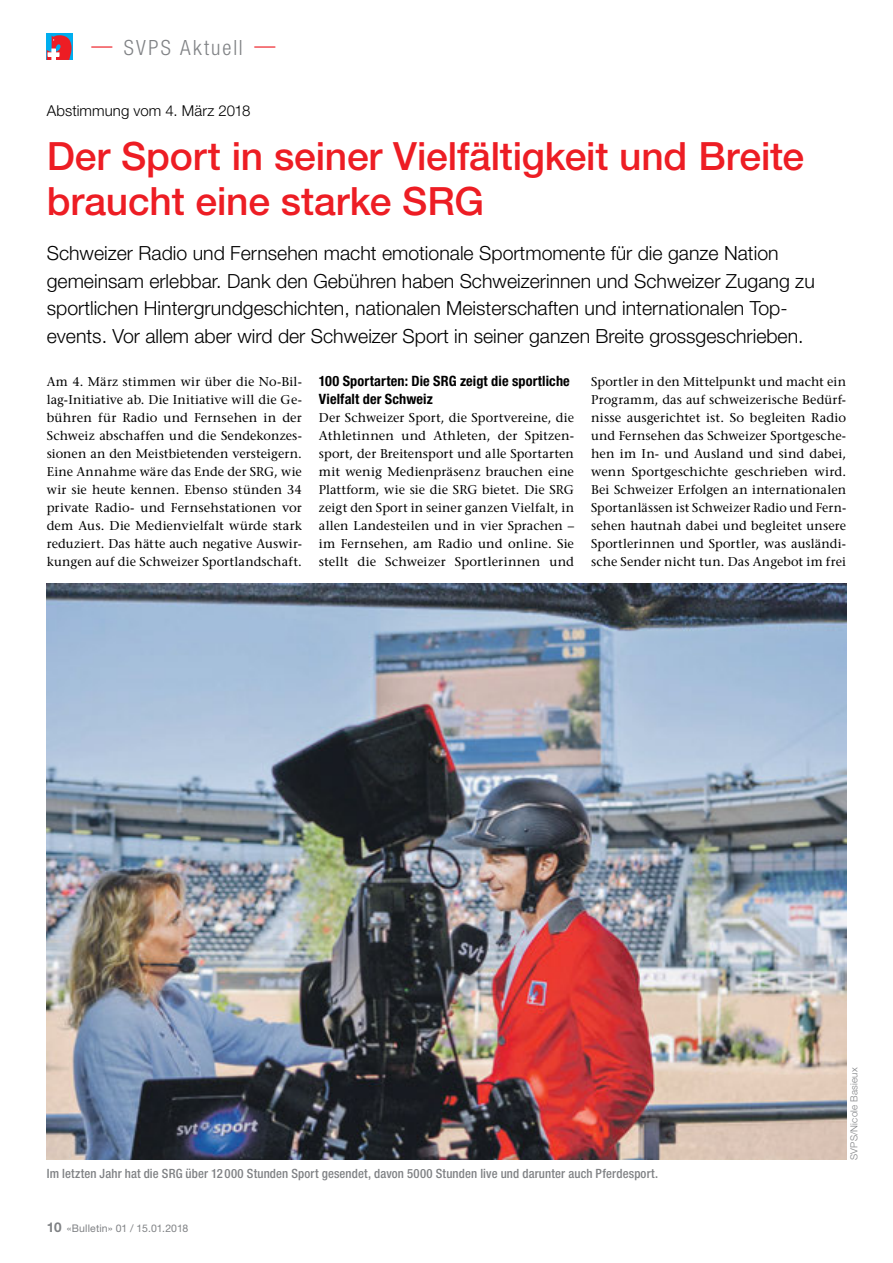
<style>
.page{position:relative;width:893px;height:1263px;background:#fff}
.page>*{position:absolute;margin:0;border:0;box-sizing:border-box;transform-origin:0 0}
.t1{font:500 39px/45px "Helvetica Neue LT Std";letter-spacing:-.005em;color:#ed1d24}
.t2{font:300 condensed 21px "Helvetica Neue LT Std";letter-spacing:.11em;color:#808285}
.t3{font:300 19.5px/27.8px "Helvetica Neue LT Std";color:#000}
.t4{font:300 15px "Helvetica Neue LT Std";letter-spacing:.005em;color:#000}
.t5{font:700 condensed 14.25px/18px "Helvetica Neue LT Std";letter-spacing:.01em;color:#000}
.t6{font:500 12.75px/18px "Stone Serif Std";letter-spacing:.015em;color:#000;text-align:justify}
.t7{font:500 condensed 12.75px "Helvetica Neue LT Std";letter-spacing:.01em;color:#808285}
.t8{font:10.5px "Helvetica Neue LT Std";letter-spacing:.01em;color:#808285}
.t9{font:300 9.75px "Helvetica Neue LT Std";letter-spacing:.02em;color:#808285}
.s1{color:#ed1d24}
.s2{font-weight:700;font-size:13.5px}
</style>
<div class="page">
<div style="left:47px;top:34px;width:26px;height:26px;background:#00aeef"></div>
<svg style="left:47px;top:35px;width:25px;height:25px"></svg>
<img style="left:47px;top:584px;width:799px;height:576px">
<h2 class="t2" style="left:91px;top:35px;width:185px"><span class="s1">—</span> SVPS Aktuell <span class="s1">—</span></h2>
<p class="t4" style="left:47px;top:101px;width:205px">Abstimmung vom 4. März 2018</p>
<h1 class="t1" style="left:47px;top:133px;width:759px">Der Sport in seiner Vielfältigkeit und Breite braucht eine starke SRG</h1>
<p class="t3" style="left:47px;top:239px;width:769px">Schweizer Radio und Fernsehen macht emotionale Sportmomente für die ganze Nation gemeinsam erlebbar. Dank den Gebühren haben Schweizerinnen und Schweizer Zugang zu sportlichen Hintergrundgeschichten, nationalen Meisterschaften und internationalen Top&shy;events. Vor allem aber wird der Schweizer Sport in seiner ganzen Breite grossgeschrieben.</p>
<p class="t6" style="left:47px;top:372px;width:257px">Am 4. März stimmen wir über die No-Bil&shy;lag-Initiative ab. Die Initiative will die Ge&shy;bühren für Radio und Fernsehen in der Schweiz abschaffen und die Sendekonzes&shy;sionen an den Meistbietenden versteigern.<br>Eine Annahme wäre das Ende der SRG, wie wir sie heute kennen. Ebenso stünden 34 private Radio- und Fernsehstationen vor dem Aus. Die Medienvielfalt würde stark reduziert. Das hätte auch negative Auswir&shy;kungen auf die Schweizer Sportlandschaft.</p>
<p class="t5" style="left:319px;top:372px;width:252px">100 Sportarten: Die SRG zeigt die sportliche<br>Vielfalt der Schweiz</p>
<p class="t6" style="left:591px;top:372px;width:257px">Sportler in den Mittelpunkt und macht ein Programm, das auf schweizerische Bedürf&shy;nisse ausgerichtet ist. So begleiten Radio und Fernsehen das Schweizer Sportgesche&shy;hen im In- und Ausland und sind dabei, wenn Sportgeschichte geschrieben wird.<br>Bei Schweizer Erfolgen an internationalen Sportanlässen ist Schweizer Radio und Fern&shy;sehen hautnah dabei und begleitet unsere Sportlerinnen und Sportler, was ausländi&shy;sche Sender nicht tun. Das Angebot im frei</p>
<p class="t6" style="left:319px;top:408px;width:257px">Der Schweizer Sport, die Sportvereine, die Athletinnen und Athleten, der Spitzen&shy;sport, der Breitensport und alle Sportarten mit wenig Medienpräsenz brauchen eine Plattform, wie sie die SRG bietet. Die SRG zeigt den Sport in seiner ganzen Vielfalt, in allen Landesteilen und in vier Sprachen – im Fernsehen, am Radio und online. Sie stellt die Schweizer Sportlerinnen und</p>
<p class="t7" style="left:47px;top:1166px;width:613px">Im letzten Jahr hat die SRG über 12 000 Stunden Sport gesendet, davon 5000 Stunden live und darunter auch Pferdesport.</p>
<p class="t8" style="left:47px;top:1222px;width:143px"><span class="s2">10</span> «Bulletin» 01 / 15.01.2018</p>
<p class="t9" style="left:848px;top:1160px;width:94px;rotate:-90deg">SVPS/Nicole Basieux</p>
</div>
